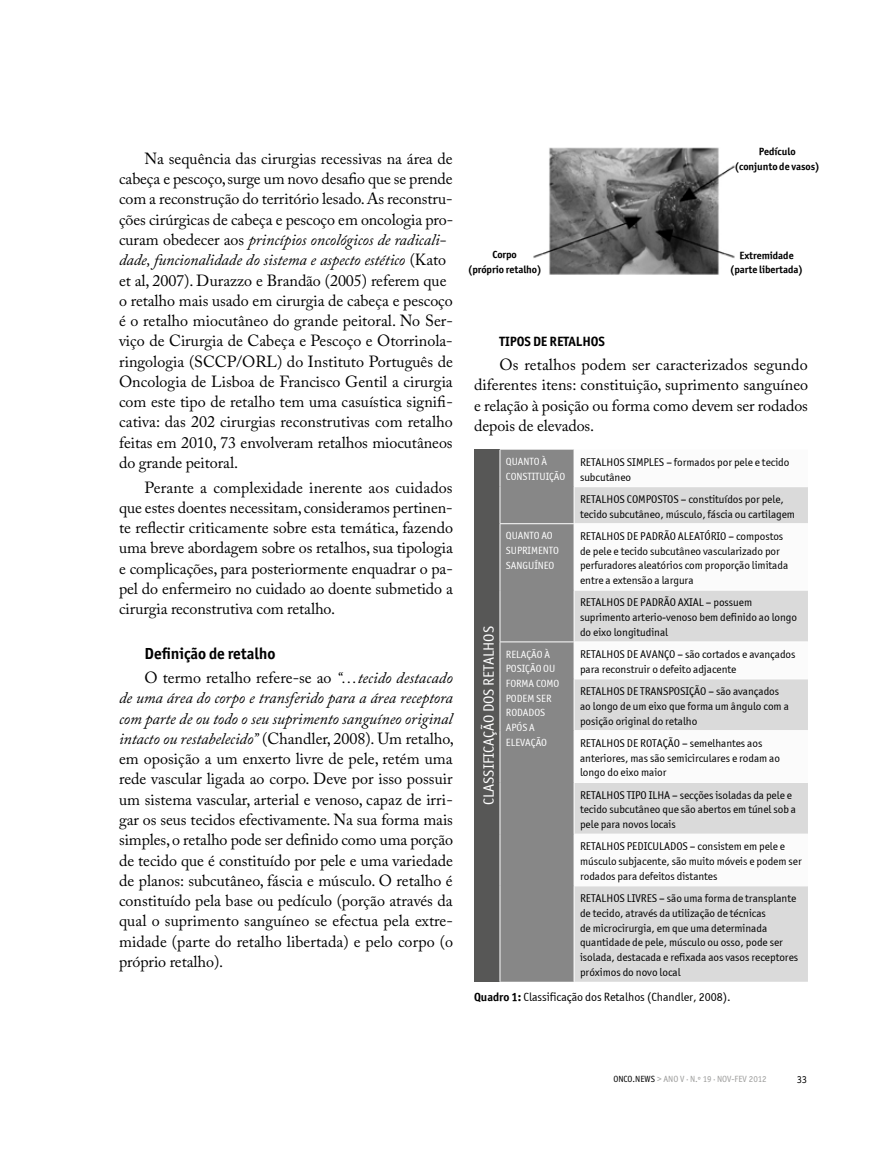
<style>
.page{position:relative;width:893px;height:1149px;background:#fff}
.page>*{position:absolute;margin:0;border:0;box-sizing:border-box;transform-origin:0 0}
.t1{font:16.05px/20.2px "Adobe Caslon Pro";letter-spacing:-.005em;color:#000;text-align:justify}
.t2{font:700 16.05px "Officina San ITC";letter-spacing:-.005em;color:#000}
.t3{font:15px "Officina Sans ITCTT Book";color:#fff}
.t4{font:13.5px "Officina San ITC Bold SC";letter-spacing:-.005em;color:#000}
.t5{font:12px "Officina Sans ITCTT Book";letter-spacing:-.005em;color:#000}
.t6{font:11.25px/14.7px "Officina Sans ITCTT Book";letter-spacing:-.005em;color:#000}
.t7{font:10.5px/14.7px "Officina Sans ITCTT Book";letter-spacing:-.005em;color:#fff}
.t8{font:10.5px/14.7px "Officina Sans ITCTT Bold";letter-spacing:-.005em;color:#000;text-align:center}
.t9{font:10.5px "Officina San ITC";color:#000}
.t10{font:9px "Officina San ITC";color:#9d9d9c}
.s1{font-style:italic}
.s2{font-family:"Officina Sans ITCTT Bold"}
.s3{color:#000}
</style>
<div class="page">
<img style="left:533px;top:147px;width:202px;height:128px">
<div style="left:474px;top:449px;width:26px;height:532px;background:#575756"></div>
<div style="left:501px;top:449px;width:73px;height:532px;background:#878787"></div>
<svg style="left:575px;top:487px;width:233px;height:494px;fill:#dadada"></svg>
<hr style="left:500px;top:523px;width:74px;height:1px;background:#fff">
<hr style="left:500px;top:641px;width:74px;height:1px;background:#fff">
<hr style="left:574px;top:523px;width:234px;height:1px;background:#fff">
<hr style="left:574px;top:589px;width:234px;height:1px;background:#fff">
<hr style="left:574px;top:641px;width:234px;height:1px;background:#fff">
<hr style="left:574px;top:678px;width:234px;height:1px;background:#fff">
<hr style="left:574px;top:730px;width:234px;height:1px;background:#fff">
<hr style="left:574px;top:781px;width:234px;height:1px;background:#fff">
<hr style="left:574px;top:833px;width:234px;height:1px;background:#fff">
<hr style="left:574px;top:885px;width:234px;height:1px;background:#fff">
<p class="t1" style="left:119px;top:148px;width:336px;text-align:left;text-indent:26px">Na sequência das cirurgias recessivas na área de cabeça e pescoço, surge um novo desafio que se prende com a reconstrução do território lesado. As reconstru&shy;ções cirúrgicas de cabeça e pescoço em oncologia pro&shy;curam obedecer aos <span class="s1">princípios oncológicos de radicali&shy;dade, funcionalidade do sistema e aspecto estético</span> (Kato et al, 2007). Durazzo e Brandão (2005) referem que o retalho mais usado em cirurgia de cabeça e pescoço é o retalho miocutâneo do grande peitoral. No Ser&shy;viço de Cirurgia de Cabeça e Pescoço e Otorrinola&shy;ringologia (SCCP/ORL) do Instituto Português de Oncologia de Lisboa de Francisco Gentil a cirurgia com este tipo de retalho tem uma casuística signifi&shy;cativa: das 202 cirurgias reconstrutivas com retalho feitas em 2010, 73 envolveram retalhos miocutâneos do grande peitoral.</p>
<p class="t1" style="left:119px;top:476px;width:335px;text-indent:26px">Perante a complexidade inerente aos cuidados que estes doentes necessitam, consideramos pertinen&shy;te reflectir criticamente sobre esta temática, fazendo uma breve abordagem sobre os retalhos, sua tipologia e complicações, para posteriormente enquadrar o pa&shy;pel do enfermeiro no cuidado ao doente submetido a cirurgia reconstrutiva com retalho.</p>
<p class="t2" style="left:145px;top:643px;width:132px">Definição de retalho</p>
<p class="t1" style="left:119px;top:667px;width:336px;text-indent:26px">O termo retalho refere-se ao <span class="s1">“…tecido destacado de uma área do corpo e transferido para a área receptora com parte de ou todo o seu suprimento sanguíneo original intacto ou restabelecido”</span> (Chandler, 2008). Um retalho, em oposição a um enxerto livre de pele, retém uma rede vascular ligada ao corpo. Deve por isso possuir um sistema vascular, arterial e venoso, capaz de irri&shy;gar os seus tecidos efectivamente. Na sua forma mais simples, o retalho pode ser definido como uma porção de tecido que é constituído por pele e uma variedade de planos: subcutâneo, fáscia e músculo. O retalho é constituído pela base ou pedículo (porção através da qual o suprimento sanguíneo se efectua pela extre&shy;midade (parte do retalho libertada) e pelo corpo (o próprio retalho).</p>
<p class="t8" style="left:468px;top:247px;width:75px">Corpo<br>(próprio retalho)</p>
<p class="t8" style="left:735px;top:144px;width:87px">Pedículo<br>(conjunto de vasos)</p>
<p class="t8" style="left:730px;top:247px;width:75px">Extremidade (parte libertada)</p>
<p class="t4" style="left:500px;top:332px;width:107px">TIPOS DE RETALHOS</p>
<p class="t1" style="left:474px;top:354px;width:336px;text-indent:26px">Os retalhos podem ser caracterizados segundo diferentes itens: constituição, suprimento sanguíneo e relação à posição ou forma como devem ser rodados depois de elevados.</p>
<p class="t7" style="left:506px;top:454px;width:13px">Quanto</p>
<p class="t7" style="left:541px;top:454px;width:7px">à</p>
<p class="t7" style="left:506px;top:469px;width:6px">constitui</p>
<p class="t7" style="left:549px;top:469px;width:12px">ção</p>
<p class="t6" style="left:580px;top:454px;width:211px">RETALHOS SIMPLES – formados por pele e tecido subcutâneo</p>
<p class="t6" style="left:580px;top:491px;width:216px">RETALHOS COMPOSTOS – constituídos por pele, tecido subcutâneo, músculo, fáscia ou cartilagem</p>
<p class="t6" style="left:580px;top:528px;width:210px">RETALHOS DE PADRÃO ALEATÓRIO – compostos de pele e tecido subcutâneo vascularizado por perfuradores aleatórios com proporção limitada entre a extensão a largura</p>
<p class="t6" style="left:580px;top:595px;width:219px">RETALHOS DE PADRÃO AXIAL – possuem suprimento arterio-venoso bem definido ao longo do eixo longitudinal</p>
<p class="t7" style="left:506px;top:528px;width:13px">Quanto</p>
<p class="t7" style="left:541px;top:528px;width:7px">ao</p>
<p class="t7" style="left:506px;top:543px;width:50px">suprimento sanguíneo</p>
<p class="t3" style="left:480px;top:805px;width:178px;rotate:-90deg">Classificação dos retalhos</p>
<p class="t7" style="left:506px;top:646px;width:46px">Relação à posi</p>
<p class="t6" style="left:580px;top:646px;width:217px">RETALHOS DE AVANÇO – são cortados e avançados para reconstruir o defeito adjacente</p>
<p class="t6" style="left:580px;top:683px;width:210px">RETALHOS DE TRANSPOSIÇÃO – são avançados ao longo de um eixo que forma um ângulo com a posição original do retalho</p>
<p class="t6" style="left:580px;top:735px;width:202px">RETALHOS DE ROTAÇÃO – semelhantes aos anteriores, mas são semicirculares e rodam ao longo do eixo maior</p>
<p class="t6" style="left:580px;top:787px;width:218px">RETALHOS TIPO ILHA – secções isoladas da pele e tecido subcutâneo que são abertos em túnel sob a pele para novos locais</p>
<p class="t6" style="left:580px;top:839px;width:223px">RETALHOS PEDICULADOS – consistem em pele e músculo subjacente, são muito móveis e podem ser rodados para defeitos distantes</p>
<p class="t6" style="left:580px;top:890px;width:220px">RETALHOS LIVRES – são uma forma de transplante de tecido, através da utilização de técnicas<br>de microcirurgia, em que uma determinada quantidade de pele, músculo ou osso, pode ser isolada, destacada e refixada aos vasos receptores próximos do novo local</p>
<p class="t5" style="left:474px;top:989px;width:258px"><span class="s2">Quadro 1:</span> Classificação dos Retalhos (Chandler, 2008).</p>
<p class="t7" style="left:525px;top:661px;width:25px">ção ou</p>
<p class="t7" style="left:506px;top:675px;width:7px">forma</p>
<p class="t7" style="left:536px;top:675px;width:7px">como</p>
<p class="t7" style="left:506px;top:690px;width:7px">podem</p>
<p class="t7" style="left:536px;top:690px;width:6px">ser</p>
<p class="t7" style="left:506px;top:705px;width:7px">rodados após</p>
<p class="t7" style="left:529px;top:720px;width:6px">a</p>
<p class="t7" style="left:506px;top:734px;width:6px">eleva</p>
<p class="t7" style="left:531px;top:734px;width:12px">ção</p>
<p class="t10" style="left:613px;top:1073px;width:155px"><span class="s3">ONCO.NEWS</span> &gt; ANO V ∙ N.º 19 ∙ NOV-FEV 2012</p>
<p class="t9" style="left:797px;top:1072px;width:12px">33</p>
</div>
